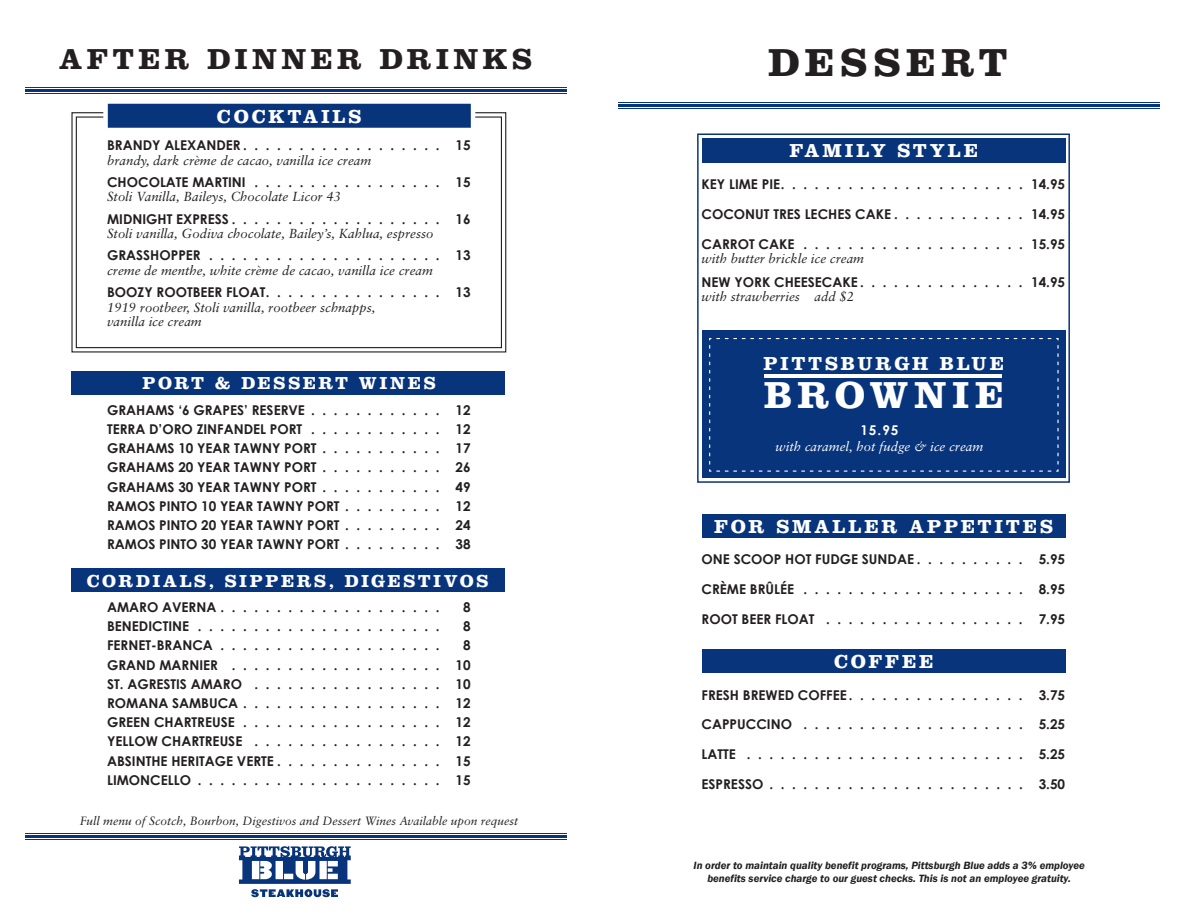
<style>
.page{position:relative;width:1188px;height:918px;background:#fff}
.page>*{position:absolute;margin:0;border:0;box-sizing:border-box;transform-origin:0 0}
.t1{font:700 40.5px "Clarendon LT Std";letter-spacing:.14em;color:#231f20}
.t2{font:700 39px "Clarendon LT Std";letter-spacing:.14em;color:#fff}
.t3{font:700 30px "Clarendon LT Std";letter-spacing:.145em;color:#231f20}
.t4{font:700 19.5px "Clarendon LT Std";letter-spacing:.14em;color:#fff}
.t5{font:700 18px "Clarendon LT Std";letter-spacing:.14em;color:#fff}
.t6{font:700 13.5px/19.2px "Century Gothic";color:#231f20;text-align:justify}
.t7{font:700 13.5px "Century Gothic";color:#fff}
.t8{font:italic 13.2px/14.5px "Sabon";color:#231f20}
.t9{font:italic 13.2px "Sabon";color:#fff}
.t10{font:italic 12px "Sabon";color:#231f20}
.t11{font:italic 600 10.8px/13px "Franklin Gothic";color:#211f1f;text-align:center}
</style>
<div class="page">
<hr style="left:25px;top:87px;width:542px;height:1px;background:#08347b">
<hr style="left:25px;top:89px;width:542px;height:2px;background:#08347b">
<hr style="left:25px;top:93px;width:542px;height:1px;background:#08347b">
<hr style="left:25px;top:833px;width:542px;height:1px;background:#08347b">
<hr style="left:25px;top:835px;width:542px;height:2px;background:#08347b">
<hr style="left:25px;top:839px;width:542px;height:1px;background:#08347b">
<div style="left:702px;top:514px;width:363px;height:24px;background:#08347b"></div>
<div style="left:702px;top:649px;width:363px;height:24px;background:#08347b"></div>
<div style="left:72px;top:371px;width:433px;height:24px;background:#08347b"></div>
<div style="left:72px;top:568px;width:433px;height:24px;background:#08347b"></div>
<svg style="left:239px;top:846px;width:112px;height:51px"></svg>
<hr style="left:618px;top:102px;width:542px;height:1px;background:#08347b">
<hr style="left:618px;top:104px;width:542px;height:2px;background:#08347b">
<hr style="left:618px;top:108px;width:542px;height:1px;background:#08347b">
<div style="left:702px;top:138px;width:363px;height:24px;background:#08347b"></div>
<div style="left:702px;top:330px;width:363px;height:148px;background:#08347b"></div>
<svg style="left:709px;top:338px;width:350px;height:134px"></svg>
<div style="left:697px;top:134px;width:373px;height:349px;border:1px solid #08347b"></div>
<hr style="left:764px;top:374px;width:238px;height:4px;background:#fff">
<svg style="left:103px;top:103px;width:368px;height:25px;background:#153f82"></svg>
<h3 class="t3" style="left:59px;top:41px;width:474px">AFTER DINNER DRINKS</h3>
<h1 class="t1" style="left:769px;top:38px;width:241px">DESSERT</h1>
<h3 class="t4" style="left:217px;top:104px;width:146px">COCKTAILS</h3>
<p class="t6" style="left:107px;top:135px;width:365px">BRANDY ALEXANDER . . . . . . . . . . . . . . . . . . 15</p>
<p class="t8" style="left:107px;top:153px;width:266px">brandy, dark crème de cacao, vanilla ice cream</p>
<p class="t6" style="left:107px;top:172px;width:365px">CHOCOLATE MARTINI . . . . . . . . . . . . . . . . . 15</p>
<p class="t8" style="left:107px;top:190px;width:235px">Stoli Vanilla, Baileys, Chocolate Licor 43</p>
<p class="t6" style="left:107px;top:209px;width:365px">MIDNIGHT EXPRESS . . . . . . . . . . . . . . . . . . . 16</p>
<p class="t8" style="left:107px;top:226px;width:328px">Stoli vanilla, Godiva chocolate, Bailey’s, Kahlua, espresso</p>
<p class="t6" style="left:107px;top:246px;width:365px">GRASSHOPPER . . . . . . . . . . . . . . . . . . . . . 13</p>
<p class="t8" style="left:107px;top:263px;width:327px">creme de menthe, white crème de cacao, vanilla ice cream</p>
<p class="t6" style="left:107px;top:282px;width:365px">BOOZY ROOTBEER FLOAT. . . . . . . . . . . . . . . . 13</p>
<p class="t8" style="left:107px;top:300px;width:270px">1919 rootbeer, Stoli vanilla, rootbeer schnapps, vanilla ice cream</p>
<h3 class="t5" style="left:143px;top:372px;width:295px">PORT &amp; DESSERT WINES</h3>
<p class="t6" style="left:107px;top:400px;width:365px">GRAHAMS ‘6 GRAPES’ RESERVE . . . . . . . . . . . . 12<br>TERRA D’ORO ZINFANDEL PORT . . . . . . . . . . . . 12<br>GRAHAMS 10 YEAR TAWNY PORT . . . . . . . . . . . 17<br>GRAHAMS 20 YEAR TAWNY PORT . . . . . . . . . . . 26<br>GRAHAMS 30 YEAR TAWNY PORT . . . . . . . . . . . 49<br>RAMOS PINTO 10 YEAR TAWNY PORT . . . . . . . . . 12<br>RAMOS PINTO 20 YEAR TAWNY PORT . . . . . . . . . 24<br>RAMOS PINTO 30 YEAR TAWNY PORT . . . . . . . . . 38</p>
<h3 class="t5" style="left:87px;top:570px;width:403px">CORDIALS, SIPPERS, DIGESTIVOS</h3>
<p class="t6" style="left:107px;top:597px;width:334px">AMARO AVERNA . . . . . . . . . . . . . . . . . . . .</p>
<p class="t6" style="left:463px;top:597px;width:9px">8</p>
<p class="t6" style="left:107px;top:616px;width:334px">BENEDICTINE . . . . . . . . . . . . . . . . . . . . . .</p>
<p class="t6" style="left:463px;top:616px;width:9px">8</p>
<p class="t6" style="left:107px;top:636px;width:334px">FERNET-BRANCA . . . . . . . . . . . . . . . . . . . .</p>
<p class="t6" style="left:107px;top:636px;width:365px;text-indent:356px">8<br>GRAND MARNIER . . . . . . . . . . . . . . . . . . . 10<br>ST. AGRESTIS AMARO . . . . . . . . . . . . . . . . . 10<br>ROMANA SAMBUCA . . . . . . . . . . . . . . . . . . 12<br>GREEN CHARTREUSE . . . . . . . . . . . . . . . . . . 12<br>YELLOW CHARTREUSE . . . . . . . . . . . . . . . . . 12<br>ABSINTHE HERITAGE VERTE . . . . . . . . . . . . . . . 15<br>LIMONCELLO . . . . . . . . . . . . . . . . . . . . . . 15</p>
<p class="t10" style="left:80px;top:814px;width:440px">Full menu of Scotch, Bourbon, Digestivos and Dessert Wines Available upon request</p>
<h3 class="t4" style="left:789px;top:139px;width:190px">FAMILY STYLE</h3>
<p class="t6" style="left:702px;top:169px;width:365px;line-height:29.7px">KEY LIME PIE. . . . . . . . . . . . . . . . . . . . . . 14.95<br>COCONUT TRES LECHES CAKE . . . . . . . . . . . . 14.95</p>
<p class="t6" style="left:702px;top:234px;width:365px">CARROT CAKE . . . . . . . . . . . . . . . . . . . . 15.95</p>
<p class="t8" style="left:702px;top:251px;width:164px">with butter brickle ice cream</p>
<p class="t6" style="left:702px;top:272px;width:365px">NEW YORK CHEESECAKE . . . . . . . . . . . . . . . 14.95</p>
<p class="t8" style="left:702px;top:290px;width:154px">with strawberries add $2</p>
<h3 class="t4" style="left:763px;top:352px;width:242px">PITTSBURGH BLUE</h3>
<h2 class="t2" style="left:764px;top:371px;width:241px">BROWNIE</h2>
<p class="t7" style="left:860px;top:422px;width:40px">15.95</p>
<p class="t9" style="left:776px;top:439px;width:209px">with caramel, hot fudge &amp; ice cream</p>
<h3 class="t4" style="left:714px;top:514px;width:340px">FOR SMALLER APPETITES</h3>
<p class="t6" style="left:702px;top:550px;width:365px">ONE SCOOP HOT FUDGE SUNDAE . . . . . . . . . . 5.95</p>
<p class="t6" style="left:702px;top:579px;width:365px">CRÈME BRÛLÉE . . . . . . . . . . . . . . . . . . . . 8.95</p>
<p class="t6" style="left:702px;top:609px;width:365px">ROOT BEER FLOAT . . . . . . . . . . . . . . . . . . 7.95</p>
<h3 class="t4" style="left:834px;top:649px;width:101px">COFFEE</h3>
<p class="t6" style="left:702px;top:685px;width:365px">FRESH BREWED COFFEE . . . . . . . . . . . . . . . . 3.75</p>
<p class="t6" style="left:702px;top:714px;width:365px">CAPPUCCINO . . . . . . . . . . . . . . . . . . . . 5.25</p>
<p class="t6" style="left:702px;top:739px;width:365px;line-height:29.7px">LATTE . . . . . . . . . . . . . . . . . . . . . . . . . 5.25<br>ESPRESSO . . . . . . . . . . . . . . . . . . . . . . . 3.50</p>
<p class="t11" style="left:694px;top:859px;width:393px">In order to maintain quality benefit programs, Pittsburgh Blue adds a 3% employee benefits service charge to our guest checks. This is not an employee gratuity.</p>
</div>
